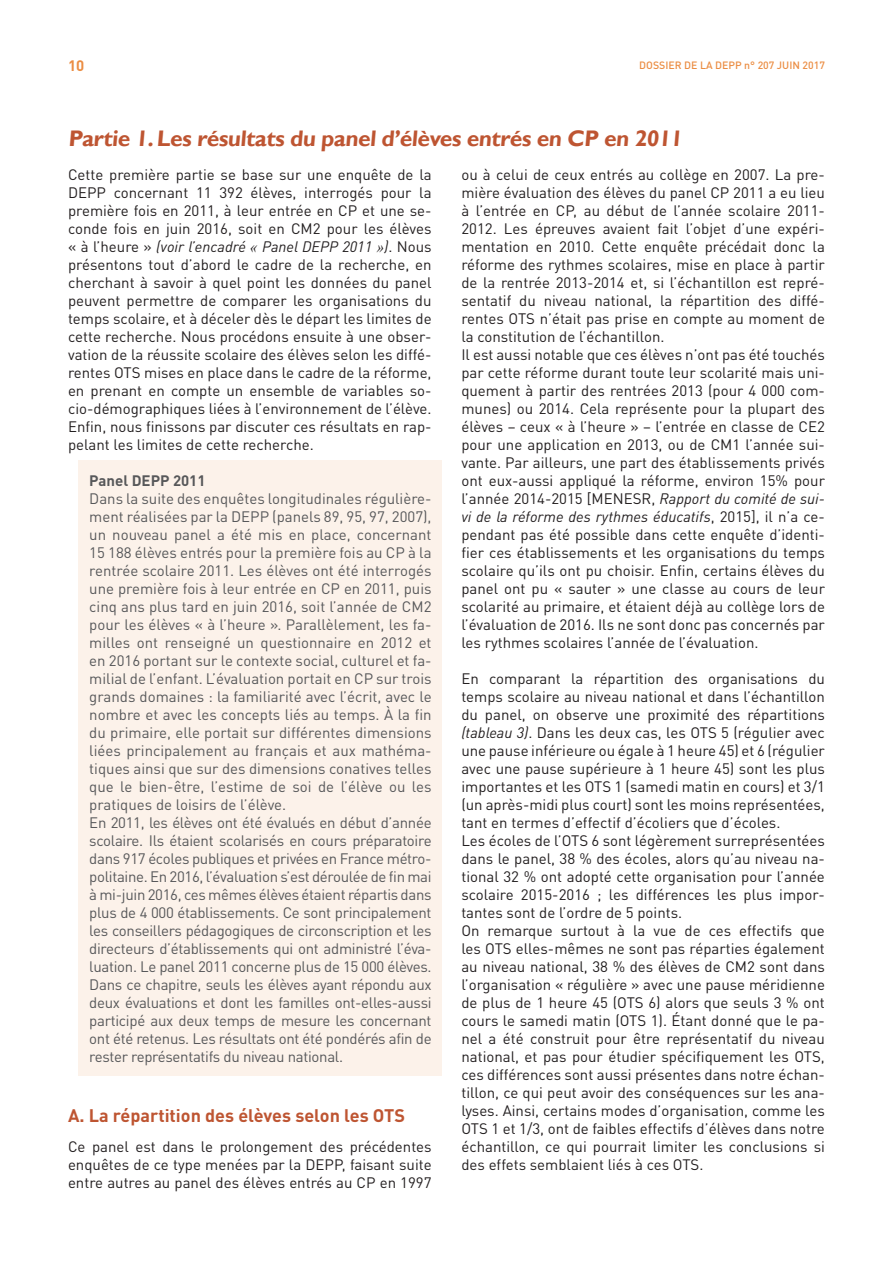
<style>
.page{position:relative;width:893px;height:1263px;background:#fff}
.page>*{position:absolute;margin:0;border:0;box-sizing:border-box;transform-origin:0 0}
.Niveau_1{font:700 22.5px "Gill Sans";color:#be5532}
.Niveau_3{font:700 18px "DINOT";color:#be5532}
.Texte_courant{font:15px/18px "DINOT";color:#231f20;text-align:justify}
.courant-encadré{font:15px/18px "DINOT";letter-spacing:-.02em;color:#57585a;text-align:justify}
.Tit-encadré{font:700 15px "DINOT";color:#57585a}
.t1{font:700 15px "DINOT";color:#eb8d43}
.Niveau_1-2{font:500 10.5px "DINOT";color:#eb8d43}
.s1{font-style:italic}
.s2{font-family:"Times New Roman";font-style:italic}
</style>
<div class="page">
<div style="left:78px;top:461px;width:363px;height:615px;background:#fcf2ea"></div>
<p class="t1" style="left:68px;top:55px;width:18px">10</p>
<p class="Niveau_1-2" style="left:639px;top:58px;width:187px">DOSSIER DE LA DEPP n° 207 JUIN 2017</p>
<p class="Niveau_1" style="left:68px;top:125px;width:619px">Partie 1.Les résultats du panel d’élèves entrés en CP en 2011</p>
<p class="Texte_courant" style="left:68px;top:165px;width:365px">Cette première partie se base sur une enquête de la DEPP concernant 11 392 élèves, interrogés pour la première fois en 2011, à leur entrée en CP et une se&shy;conde fois en juin 2016, soit en CM2 pour les élèves « à l’heure » <span class="s1">(voir l’encadré</span> <span class="s2">«</span> <span class="s1">Panel DEPP 2011</span> <span class="s2">»</span><span class="s1">)</span>. Nous présentons tout d’abord le cadre de la recherche, en cherchant à savoir à quel point les données du panel peuvent permettre de comparer les organisations du temps scolaire, et à déceler dès le départ les limites de cette recherche. Nous procédons ensuite à une obser&shy;vation de la réussite scolaire des élèves selon les diffé&shy;rentes OTS mises en place dans le cadre de la réforme, en prenant en compte un ensemble de variables so&shy;cio-démographiques liées à l’environnement de l’élève.<br>Enfin, nous finissons par discuter ces résultats en rap&shy;pelant les limites de cette recherche.</p>
<p class="Tit-encadré" style="left:89px;top:471px;width:118px">Panel DEPP 2011</p>
<p class="courant-encadré" style="left:89px;top:489px;width:344px">Dans la suite des enquêtes longitudinales régulière&shy;ment réalisées par la DEPP (panels 89, 95, 97, 2007), un nouveau panel a été mis en place, concernant 15 188 élèves entrés pour la première fois au CP à la rentrée scolaire 2011. Les élèves ont été interrogés une première fois à leur entrée en CP en 2011, puis cinq ans plus tard en juin 2016, soit l’année de CM2 pour les élèves « à l’heure ». Parallèlement, les fa&shy;milles ont renseigné un questionnaire en 2012 et en 2016 portant sur le contexte social, culturel et fa&shy;milial de l’enfant. L’évaluation portait en CP sur trois grands domaines : la familiarité avec l’écrit, avec le nombre et avec les concepts liés au temps. À la fin du primaire, elle portait sur différentes dimensions liées principalement au français et aux mathéma&shy;tiques ainsi que sur des dimensions conatives telles que le bien-être, l’estime de soi de l’élève ou les pratiques de loisirs de l’élève.</p>
<p class="courant-encadré" style="left:89px;top:813px;width:344px">En 2011, les élèves ont été évalués en début d’année scolaire. Ils étaient scolarisés en cours préparatoire dans 917 écoles publiques et privées en France métro&shy;politaine. En 2016, l’évaluation s’est déroulée de fin mai à mi-juin 2016, ces mêmes élèves étaient répartis dans plus de 4 000 établissements. Ce sont principalement les conseillers pédagogiques de circonscription et les directeurs d’établissements qui ont administré l’éva&shy;luation. Le panel 2011 concerne plus de 15 000 élèves.<br>Dans ce chapitre, seuls les élèves ayant répondu aux deux évaluations et dont les familles ont-elles-aussi participé aux deux temps de mesure les concernant ont été retenus. Les résultats ont été pondérés afin de rester représentatifs du niveau national.</p>
<p class="Niveau_3" style="left:68px;top:1104px;width:338px">A. La répartition des élèves selon les OTS</p>
<p class="Texte_courant" style="left:68px;top:1137px;width:365px">Ce panel est dans le prolongement des précédentes enquêtes de ce type menées par la DEPP, faisant suite entre autres au panel des élèves entrés au CP en 1997</p>
<p class="Texte_courant" style="left:461px;top:165px;width:365px">ou à celui de ceux entrés au collège en 2007. La pre&shy;mière évaluation des élèves du panel CP 2011 a eu lieu à l’entrée en CP, au début de l’année scolaire 2011- 2012. Les épreuves avaient fait l’objet d’une expéri&shy;mentation en 2010. Cette enquête précédait donc la réforme des rythmes scolaires, mise en place à partir de la rentrée 2013-2014 et, si l’échantillon est repré&shy;sentatif du niveau national, la répartition des diffé&shy;rentes OTS n’était pas prise en compte au moment de la constitution de l’échantillon.</p>
<p class="Texte_courant" style="left:461px;top:345px;width:365px">Il est aussi notable que ces élèves n’ont pas été touchés par cette réforme durant toute leur scolarité mais uni&shy;quement à partir des rentrées 2013 (pour 4 000 com&shy;munes) ou 2014. Cela représente pour la plupart des élèves – ceux « à l’heure » – l’entrée en classe de CE2 pour une application en 2013, ou de CM1 l’année sui&shy;vante. Par ailleurs, une part des établissements privés ont eux-aussi appliqué la réforme, environ 15% pour l’année 2014-2015 [MENESR, <span class="s1">Rapport du comité de sui&shy;vi de la réforme des rythmes éducatifs</span>, 2015], il n’a ce&shy;pendant pas été possible dans cette enquête d’identi&shy;fier ces établissements et les organisations du temps scolaire qu’ils ont pu choisir. Enfin, certains élèves du panel ont pu « sauter » une classe au cours de leur scolarité au primaire, et étaient déjà au collège lors de l’évaluation de 2016. Ils ne sont donc pas concernés par les rythmes scolaires l’année de l’évaluation.</p>
<p class="Texte_courant" style="left:461px;top:669px;width:365px">En comparant la répartition des organisations du temps scolaire au niveau national et dans l’échantillon du panel, on observe une proximité des répartitions <span class="s1">(tableau 3)</span>. Dans les deux cas, les OTS 5 (régulier avec une pause inférieure ou égale à 1 heure 45) et 6 (régulier avec une pause supérieure à 1 heure 45) sont les plus importantes et les OTS 1 (samedi matin en cours) et 3/1 (un après-midi plus court) sont les moins représentées, tant en termes d’effectif d’écoliers que d’écoles.</p>
<p class="Texte_courant" style="left:461px;top:831px;width:365px">Les écoles de l’OTS 6 sont légèrement surreprésentées dans le panel, 38 % des écoles, alors qu’au niveau na&shy;tional 32 % ont adopté cette organisation pour l’année scolaire 2015-2016 ; les différences les plus impor&shy;tantes sont de l’ordre de 5 points.</p>
<p class="Texte_courant" style="left:461px;top:921px;width:365px">On remarque surtout à la vue de ces effectifs que les OTS elles-mêmes ne sont pas réparties également au niveau national, 38 % des élèves de CM2 sont dans l’organisation « régulière » avec une pause méridienne de plus de 1 heure 45 (OTS 6) alors que seuls 3 % ont cours le samedi matin (OTS 1). Étant donné que le pa&shy;nel a été construit pour être représentatif du niveau national, et pas pour étudier spécifiquement les OTS, ces différences sont aussi présentes dans notre échan&shy;tillon, ce qui peut avoir des conséquences sur les ana&shy;lyses. Ainsi, certains modes d’organisation, comme les OTS 1 et 1/3, ont de faibles effectifs d’élèves dans notre échantillon, ce qui pourrait limiter les conclusions si des effets semblaient liés à ces OTS.</p>
</div>
